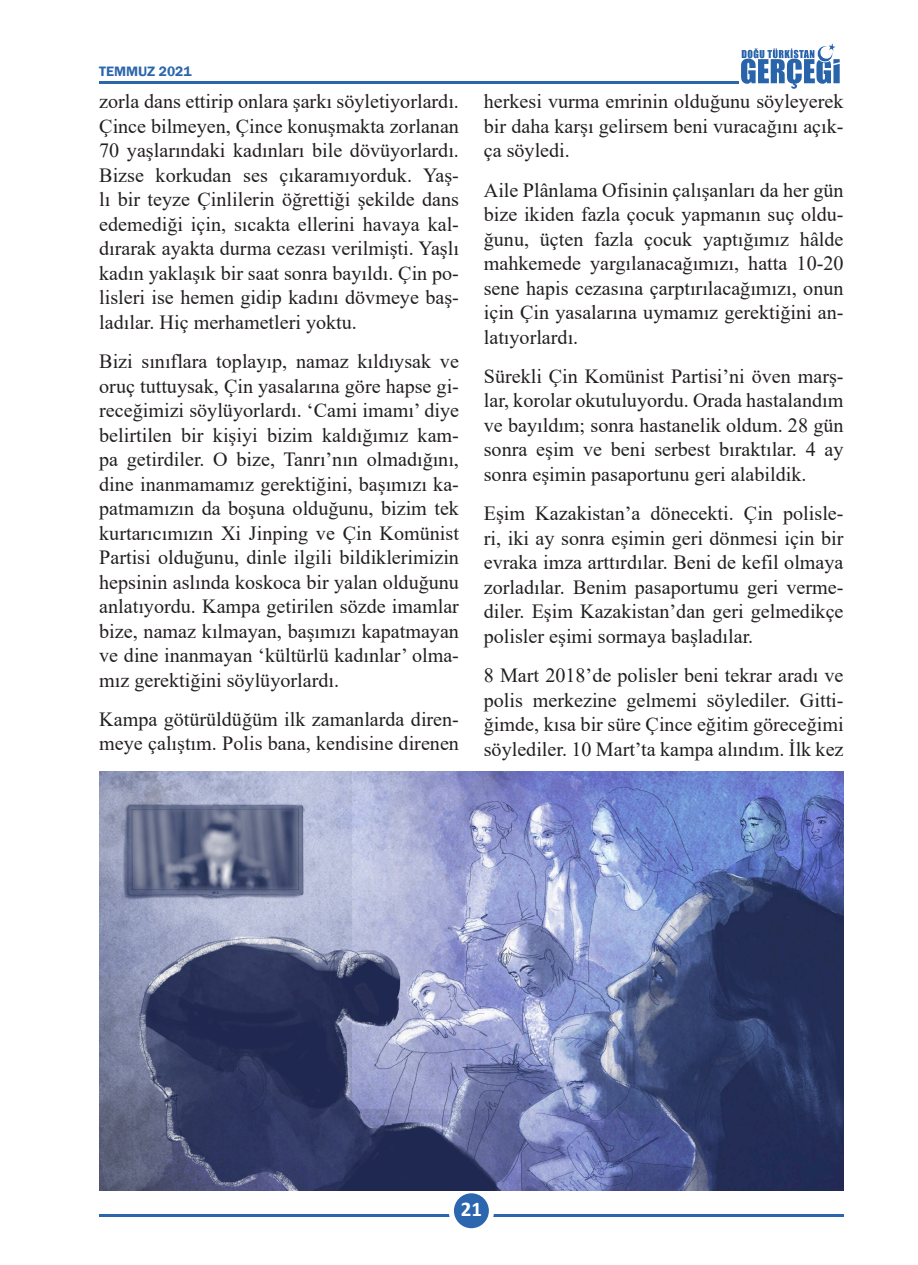
<style>
.page{position:relative;width:918px;height:1265px;background:#fff}
.page>*{position:absolute;margin:0;border:0;box-sizing:border-box;transform-origin:0 0}
.t1{font:700 21px "Calibri";color:#fff}
.METİN{font:20.12px/24.5px "Times New Roman";color:#231f20;text-align:justify}
.t2{font:600 14px "Franklin Gothic";color:#2b66ac}
</style>
<div class="page">
<hr style="left:99px;top:1214px;width:744px;height:2px;background:#2b66ac">
<div style="left:451px;top:1191px;width:40px;height:40px;background:#2b66ae;border-radius:50%"></div>
<div style="left:449px;top:1188px;width:45px;height:45px;border:5px solid #fff;border-radius:50%"></div>
<img style="left:737px;top:43px;width:103px;height:46px">
<hr style="left:99px;top:81px;width:640px;height:2px;background:#2b66ac">
<img style="left:99px;top:771px;width:744px;height:420px">
<p class="t2" style="left:99px;top:63px;width:94px">TEMMUZ 2021</p>
<p class="METİN" style="left:99px;top:89px;width:361px">zorla dans ettirip onlara şarkı söyletiyorlardı.<br>Çince bilmeyen, Çince konuşmakta zorlanan 70 yaşlarındaki kadınları bile dövüyorlardı.<br>Bizse korkudan ses çıkaramıyorduk. Yaş&shy;lı bir teyze Çinlilerin öğrettiği şekilde dans edemediği için, sıcakta ellerini havaya kal&shy;dırarak ayakta durma cezası verilmişti. Yaşlı kadın yaklaşık bir saat sonra bayıldı. Çin po&shy;lisleri ise hemen gidip kadını dövmeye baş&shy;ladılar. Hiç merhametleri yoktu.</p>
<p class="METİN" style="left:99px;top:348px;width:361px">Bizi sınıflara toplayıp, namaz kıldıysak ve oruç tuttuysak, Çin yasalarına göre hapse gi&shy;receğimizi söylüyorlardı. ‘Cami imamı’ diye belirtilen bir kişiyi bizim kaldığımız kam&shy;pa getirdiler. O bize, Tanrı’nın olmadığını, dine inanmamamız gerektiğini, başımızı ka&shy;patmamızın da boşuna olduğunu, bizim tek kurtarıcımızın Xi Jinping ve Çin Komünist Partisi olduğunu, dinle ilgili bildiklerimizin hepsinin aslında koskoca bir yalan olduğunu anlatıyordu. Kampa getirilen sözde imamlar bize, namaz kılmayan, başımızı kapatmayan ve dine inanmayan ‘kültürlü kadınlar’ olma&shy;mız gerektiğini söylüyorlardı.</p>
<p class="METİN" style="left:99px;top:706px;width:361px">Kampa götürüldüğüm ilk zamanlarda diren&shy;meye çalıştım. Polis bana, kendisine direnen</p>
<p class="METİN" style="left:484px;top:89px;width:361px">herkesi vurma emrinin olduğunu söyleyerek bir daha karşı gelirsem beni vuracağını açık&shy;ça söyledi.</p>
<p class="METİN" style="left:484px;top:177px;width:361px">Aile Plânlama Ofisinin çalışanları da her gün bize ikiden fazla çocuk yapmanın suç oldu&shy;ğunu, üçten fazla çocuk yaptığımız hâlde mahkemede yargılanacağımızı, hatta 10-20 sene hapis cezasına çarptırılacağımızı, onun için Çin yasalarına uymamız gerektiğini an&shy;latıyorlardı.</p>
<p class="METİN" style="left:484px;top:363px;width:361px">Sürekli Çin Komünist Partisi’ni öven marş&shy;lar, korolar okutuluyordu. Orada hastalandım ve bayıldım; sonra hastanelik oldum. 28 gün sonra eşim ve beni serbest bıraktılar. 4 ay sonra eşimin pasaportunu geri alabildik.</p>
<p class="METİN" style="left:484px;top:501px;width:361px">Eşim Kazakistan’a dönecekti. Çin polisle&shy;ri, iki ay sonra eşimin geri dönmesi için bir evraka imza arttırdılar. Beni de kefil olmaya zorladılar. Benim pasaportumu geri verme&shy;diler. Eşim Kazakistan’dan geri gelmedikçe polisler eşimi sormaya başladılar.</p>
<p class="METİN" style="left:484px;top:663px;width:361px">8 Mart 2018’de polisler beni tekrar aradı ve polis merkezine gelmemi söylediler. Gitti&shy;ğimde, kısa bir süre Çince eğitim göreceğimi söylediler. 10 Mart’ta kampa alındım. İlk kez</p>
<p class="t1" style="left:461px;top:1194px;width:23px">21</p>
</div>
